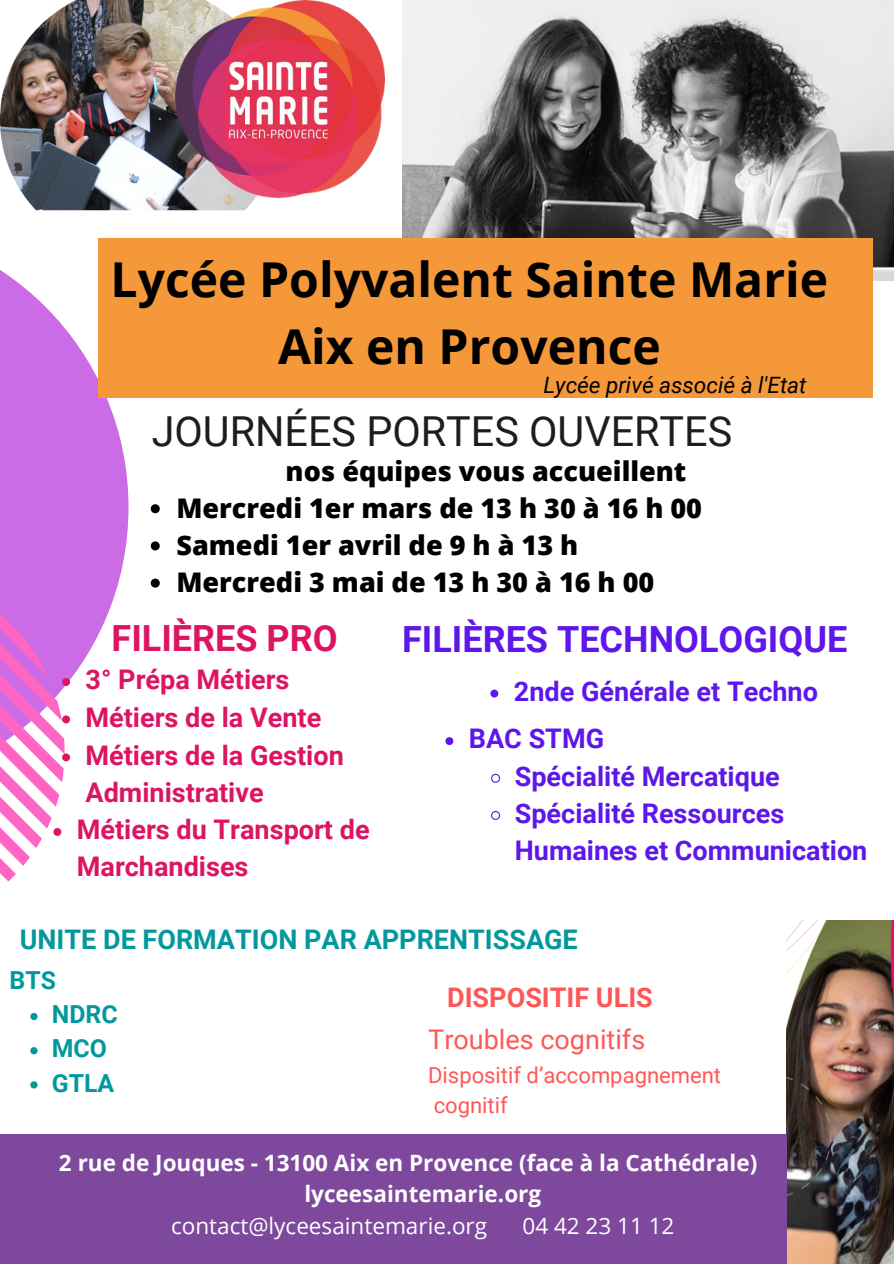
<style>
.page{position:relative;width:894px;height:1264px;background:#fff}
.page>*{position:absolute;margin:0;border:0;box-sizing:border-box;transform-origin:0 0}
.t1{font:700 48px/66.4px "Open Sans";color:#000;text-align:center}
.t2{font:41.25px "Roboto";color:#1e1d1b}
.t3{font:700 36px "Roboto";color:#5e17eb}
.t4{font:700 36px "Roboto";color:#dd1462}
.t5{font:800 27px/37.2px "Open Sans";color:#000}
.t6{font:700 27px "Roboto";color:#dd1462}
.t7{font:700 27px/37.2px "Roboto";color:#5e17eb}
.t8{font:700 27px "Roboto";color:#03989e}
.t9{font:27px "Roboto";color:#ff5757}
.t10{font:700 27px "Roboto";color:#ff5757}
.t11{font:700 24.9px/34.2px "Roboto";color:#03989e}
.t12{font:700 22.5px/31.5px "Open Sans";color:#fff}
.t13{font:22.5px "Open Sans";color:#fff}
.t14{font:italic 22.5px "Roboto";color:#000}
.t15{font:22.05px/30.3px "Roboto";color:#ff5757}
</style>
<div class="page">
<svg style="left:0;top:270px;width:128px;height:410px;fill:#cb6ce6"></svg>
<img style="left:786px;top:920px;width:107px;height:343px">
<img style="left:0;top:0;width:255px;height:211px">
<img style="left:402px;top:0;width:491px;height:280px">
<img style="left:176px;top:1px;width:208px;height:197px">
<div style="left:98px;top:238px;width:774px;height:160px;background:#f49839"></div>
<div style="left:0;top:1133px;width:786px;height:130px;background:#7e499c"></div>
<svg style="left:151px;top:504px;width:9px;height:9px"></svg>
<svg style="left:151px;top:541px;width:9px;height:9px"></svg>
<svg style="left:151px;top:578px;width:9px;height:9px"></svg>
<svg style="left:0;top:573px;width:70px;height:309px"></svg>
<svg style="left:490px;top:689px;width:8px;height:8px"></svg>
<svg style="left:445px;top:737px;width:8px;height:8px"></svg>
<svg style="left:491px;top:773px;width:9px;height:10px"></svg>
<svg style="left:491px;top:811px;width:9px;height:9px"></svg>
<svg style="left:30px;top:1013px;width:8px;height:7px"></svg>
<svg style="left:30px;top:1047px;width:8px;height:7px"></svg>
<svg style="left:30px;top:1081px;width:8px;height:7px"></svg>
<h1 class="t1" style="left:111px;top:245px;width:718px">Lycée Polyvalent Sainte Marie<br>Aix en Provence</h1>
<p class="t14" style="left:543px;top:372px;width:264px">Lycée privé associé à l'Etat</p>
<h2 class="t2" style="left:152px;top:407px;width:582px">JOURNÉES PORTES OUVERTES</h2>
<p class="t5" style="left:285px;top:451px;width:402px">nos équipes vous accueillent</p>
<p class="t5" style="left:176px;top:488px;width:527px">Mercredi 1er mars de 13 h 30 à 16 h 00<br>Samedi 1er avril de 9 h à 13 h<br>Mercredi 3 mai de 13 h 30 à 16 h 00</p>
<h3 class="t4" style="left:112px;top:617px;width:227px">FILIÈRES PRO</h3>
<p class="t6" style="left:86px;top:664px;width:205px">3° Prépa Métiers</p>
<p class="t6" style="left:86px;top:701px;width:237px">Métiers de la Vente</p>
<p class="t6" style="left:86px;top:739px;width:260px">Métiers de la Gestion</p>
<p class="t6" style="left:86px;top:776px;width:180px">Administrative</p>
<p class="t6" style="left:77px;top:814px;width:294px">Métiers du Transport de</p>
<p class="t6" style="left:77px;top:851px;width:173px">Marchandises</p>
<h3 class="t3" style="left:402px;top:618px;width:446px">FILIÈRES TECHNOLOGIQUE</h3>
<p class="t7" style="left:468px;top:668px;width:350px;line-height:47.5px;text-indent:45px">2nde Générale et Techno<br>BAC STMG</p>
<p class="t7" style="left:514px;top:757px;width:354px">Spécialité Mercatique<br>Spécialité Ressources<br>Humaines et Communication</p>
<p class="t8" style="left:20px;top:924px;width:559px">UNITE DE FORMATION PAR APPRENTISSAGE</p>
<p class="t11" style="left:10px;top:963px;width:48px">BTS</p>
<p class="t11" style="left:52px;top:997px;width:67px">NDRC<br>MCO<br>GTLA</p>
<p class="t10" style="left:447px;top:982px;width:207px">DISPOSITIF ULIS</p>
<p class="t9" style="left:428px;top:1024px;width:218px">Troubles cognitifs</p>
<p class="t15" style="left:428px;top:1059px;width:294px">Dispositif d’accompagnement cognitif</p>
<p class="t12" style="left:304px;top:1146px;width:454px;text-indent:-245px">2 rue de Jouques - 13100 Aix en Provence (face à la Cathédrale) lyceesaintemarie.org</p>
<p class="t13" style="left:171px;top:1209px;width:317px">contact@lyceesaintemarie.org</p>
<p class="t13" style="left:522px;top:1209px;width:153px">04 42 23 11 12</p>
</div>
